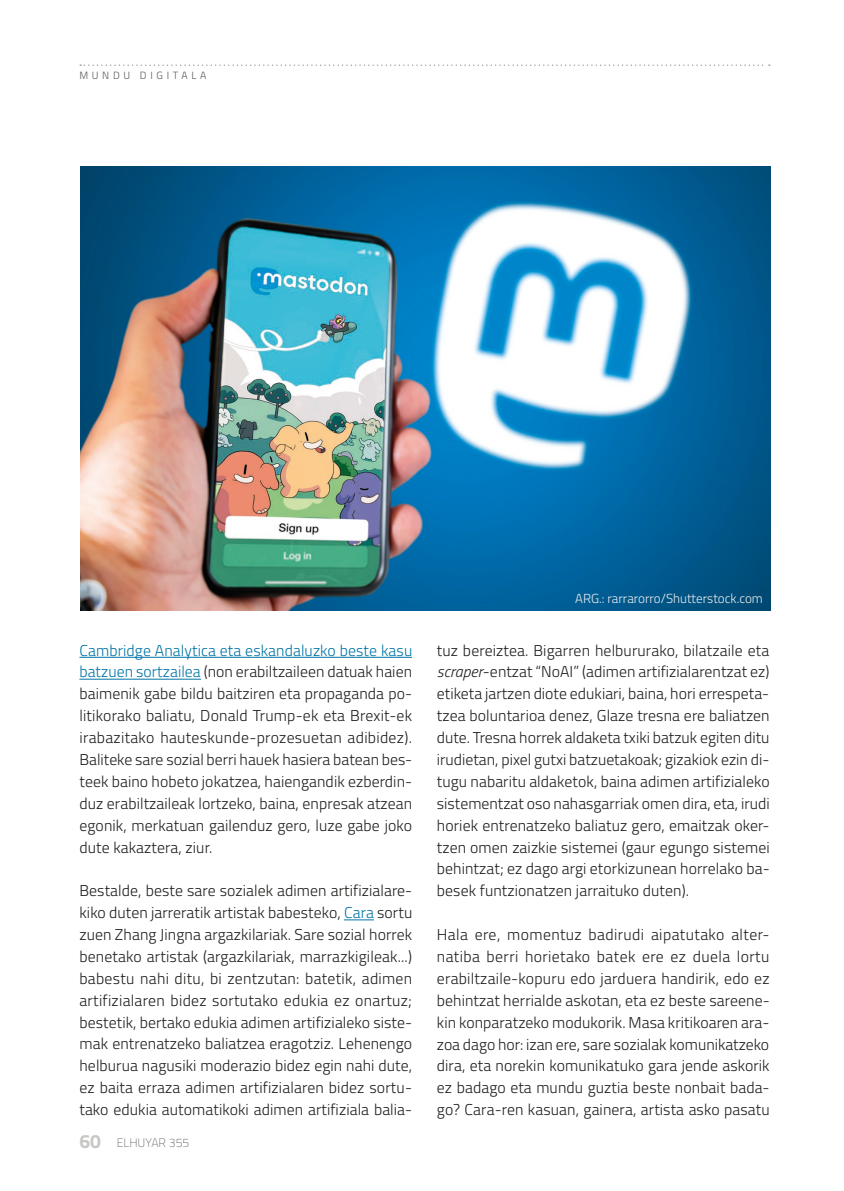
<style>
.page{position:relative;width:844px;height:1191px;background:#fff}
.page>*{position:absolute;margin:0;border:0;box-sizing:border-box;transform-origin:0 0}
.t1{font:300 15.75px/21.9px "Titillium";letter-spacing:.005em;color:#1d1d1b;text-align:justify}
.t2{font:300 13.12px "Titillium";color:#ededed}
.t3{font:100 12.25px "Titillium";color:#575756}
.t4{font:300 10.5px "Titillium";letter-spacing:.35em;color:#575756}
.s1{color:#0074a6}
.s2{font-weight:700;font-size:19.25px;color:#c7c7c6}
.s3{font-style:italic}
</style>
<div class="page">
<svg style="left:80px;top:64px;width:689px;height:2px"></svg>
<hr style="left:79px;top:657px;width:333px;height:1px;background:#0074a6">
<hr style="left:79px;top:679px;width:122px;height:1px;background:#0074a6">
<hr style="left:344px;top:919px;width:30px;height:1px;background:#0074a6">
<img style="left:81px;top:166px;width:689px;height:445px">
<p class="t4" style="left:79px;top:68px;width:128px">MUNDU DIGITALA</p>
<p class="t1" style="left:79px;top:638px;width:334px"><span class="s1">Cambridge Analytica eta eskandaluzko beste kasu batzuen sortzailea</span> (non erabiltzaileen datuak haien baimenik gabe bildu baitziren eta propaganda po&shy;litikorako baliatu, Donald Trump-ek eta Brexit-ek irabazitako hauteskunde-prozesuetan adibidez).<br>Baliteke sare sozial berri hauek hasiera batean bes&shy;teek baino hobeto jokatzea, haiengandik ezberdin&shy;duz erabiltzaileak lortzeko, baina, enpresak atzean egonik, merkatuan gailenduz gero, luze gabe joko dute kakaztera, ziur.</p>
<p class="t1" style="left:79px;top:879px;width:334px">Bestalde, beste sare sozialek adimen artifizialare&shy;kiko duten jarreratik artistak babesteko, <span class="s1">Cara</span> sortu zuen Zhang Jingna argazkilariak. Sare sozial horrek benetako artistak (argazkilariak, marrazkigileak...) babestu nahi ditu, bi zentzutan: batetik, adimen artifizialaren bidez sortutako edukia ez onartuz; bestetik, bertako edukia adimen artifizialeko siste&shy;mak entrenatzeko baliatzea eragotziz. Lehenengo helburua nagusiki moderazio bidez egin nahi dute, ez baita erraza adimen artifizialaren bidez sortu&shy;tako edukia automatikoki adimen artifiziala balia-</p>
<p class="t3" style="left:79px;top:1133px;width:111px"><span class="s2">60</span> ELHUYAR 355</p>
<p class="t2" style="left:575px;top:588px;width:189px">ARG.: rarrarorro/Shutterstock.com</p>
<p class="t1" style="left:437px;top:638px;width:334px">tuz bereiztea. Bigarren helbururako, bilatzaile eta <span class="s3">scraper</span>-entzat “NoAI” (adimen artifizialarentzat ez) etiketa jartzen diote edukiari, baina, hori errespeta&shy;tzea boluntarioa denez, Glaze tresna ere baliatzen dute. Tresna horrek aldaketa txiki batzuk egiten ditu irudietan, pixel gutxi batzuetakoak; gizakiok ezin di&shy;tugu nabaritu aldaketok, baina adimen artifizialeko sistementzat oso nahasgarriak omen dira, eta, irudi horiek entrenatzeko baliatuz gero, emaitzak oker&shy;tzen omen zaizkie sistemei (gaur egungo sistemei behintzat; ez dago argi etorkizunean horrelako ba&shy;besek funtzionatzen jarraituko duten).</p>
<p class="t1" style="left:437px;top:923px;width:334px">Hala ere, momentuz badirudi aipatutako alter&shy;natiba berri horietako batek ere ez duela lortu erabiltzaile-kopuru edo jarduera handirik, edo ez behintzat herrialde askotan, eta ez beste sareene&shy;kin konparatzeko modukorik. Masa kritikoaren ara&shy;zoa dago hor: izan ere, sare sozialak komunikatzeko dira, eta norekin komunikatuko gara jende askorik ez badago eta mundu guztia beste nonbait bada&shy;go? Cara-ren kasuan, gainera, artista asko pasatu</p>
</div>
